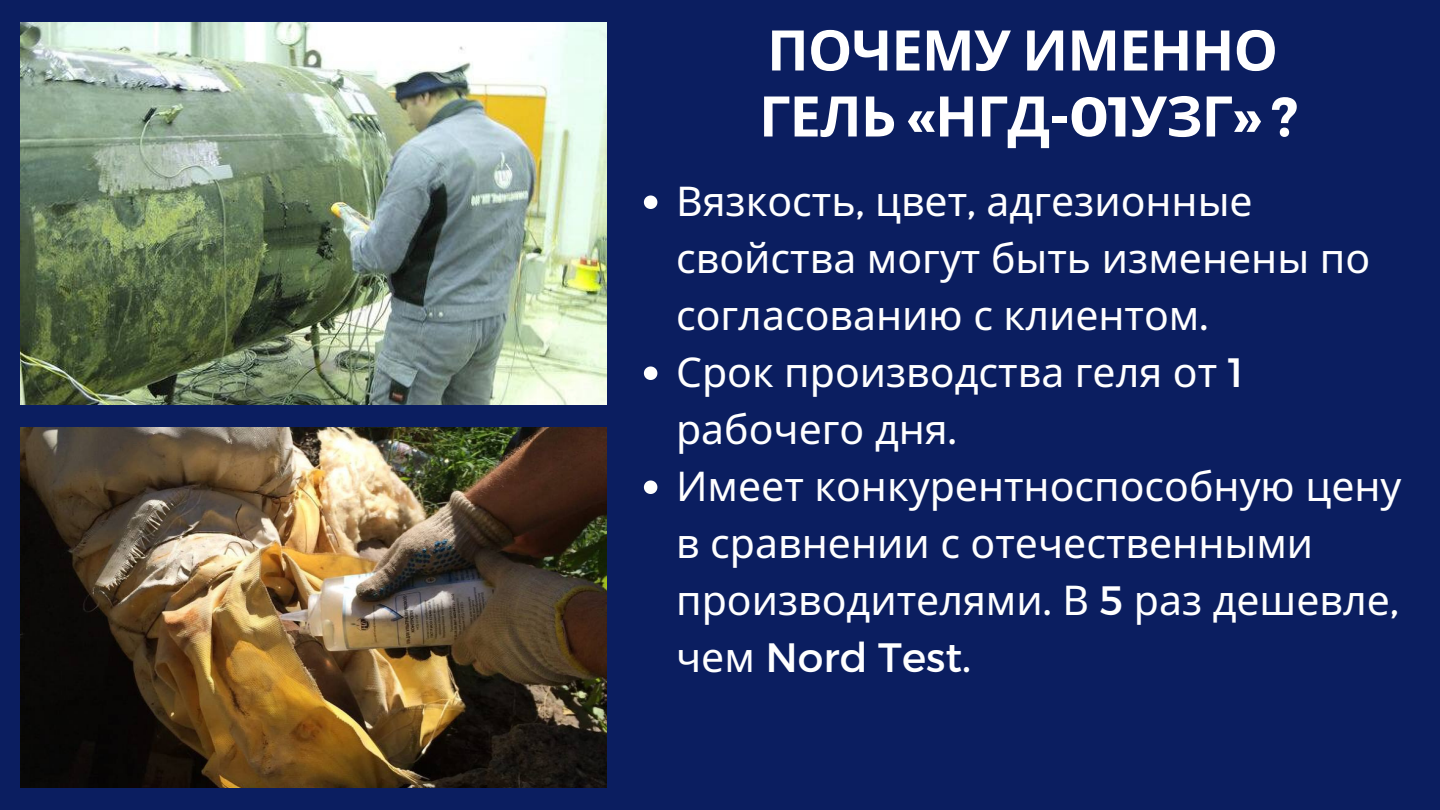
<style>
.page{position:relative;width:1440px;height:810px;background:#0b1e60}
.page>*{position:absolute;margin:0;border:0;box-sizing:border-box;transform-origin:0 0}
.t1{font:700 56px/66px "Noto Sans";letter-spacing:-.015em;color:#fff}
.t2{font:41px/57px "Noto Sans";color:#fff}
.t3{font:41px "Montserrat";color:#fff}
.s1{font-family:"Montserrat"}
.s2{font-family:"Noto Sans"}
</style>
<div class="page">
<img style="left:21px;top:22px;width:586px;height:383px">
<img style="left:21px;top:427px;width:586px;height:361px">
<svg style="left:644px;top:195px;width:13px;height:14px"></svg>
<svg style="left:644px;top:366px;width:13px;height:14px"></svg>
<svg style="left:644px;top:480px;width:13px;height:14px"></svg>
<h1 class="t1" style="left:759px;top:16px;width:541px">ПОЧЕМУ ИМЕННО<br>ГЕЛЬ <span class="s1">«</span>НГД<span class="s1">-01</span>УЗГ<span class="s1">» ?</span></h1>
<p class="t2" style="left:676px;top:171px;width:727px">Вязкость<span class="s1">,</span> цвет<span class="s1">,</span> адгезионные свойства могут быть изменены по согласованию с клиентом<span class="s1">.<br></span>Срок производства геля от <span class="s1">1 </span>рабочего дня<span class="s1">.<br></span>Имеет конкурентноспособную цену в сравнении с отечественными производителями<span class="s1">.</span> В <span class="s1">5</span> раз дешевле<span class="s1">,</span></p>
<p class="t3" style="left:676px;top:631px;width:296px"><span class="s2">чем</span> Nord Test.</p>
</div>
